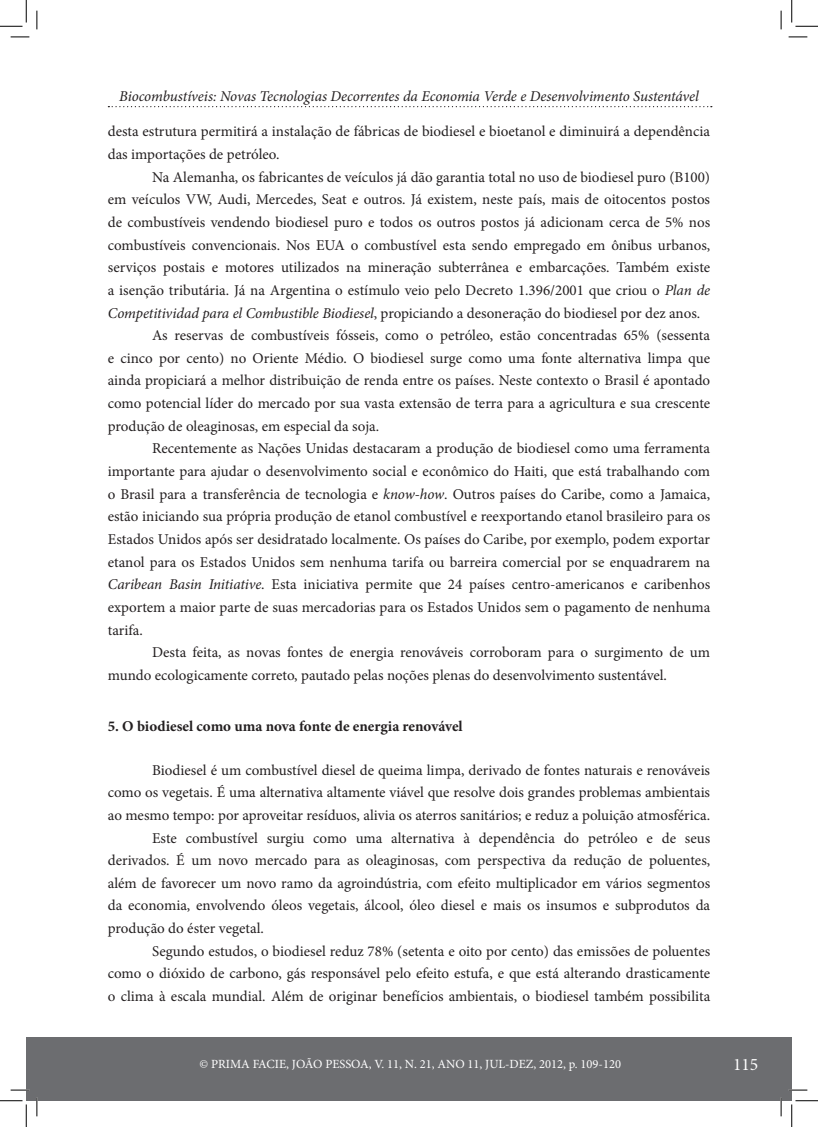
<style>
.page{position:relative;width:818px;height:1127px;background:#fff}
.page>*{position:absolute;margin:0;border:0;box-sizing:border-box;transform-origin:0 0}
.t1{font:17.5px "Minion Pro";color:#fff}
.t2{font:15px/22.6px "Minion Pro";color:#231f20}
.t3{font:italic 15px "Minion Pro";letter-spacing:-.005em;color:#231f20}
.t4{font:700 15px "Minion Pro";letter-spacing:-.005em;color:#231f20}
.t5{font:12.5px "Minion Pro";color:#fff}
.s1{font-style:italic}
</style>
<div class="page">
<div style="left:37px;top:1036px;width:755px;height:64px;background:#6c6d70"></div>
<div style="left:26px;top:1036px;width:11px;height:64px;background:#6c6d70"></div>
<svg style="left:108px;top:106px;width:604px;height:1px"></svg>
<svg style="left:11px;top:36px;width:18px;height:2px"></svg>
<svg style="left:788px;top:36px;width:19px;height:2px"></svg>
<svg style="left:11px;top:1089px;width:18px;height:1px"></svg>
<svg style="left:788px;top:1089px;width:19px;height:1px"></svg>
<svg style="left:36px;top:11px;width:2px;height:18px"></svg>
<svg style="left:36px;top:1097px;width:2px;height:18px"></svg>
<svg style="left:780px;top:11px;width:2px;height:18px"></svg>
<svg style="left:780px;top:1097px;width:2px;height:18px"></svg>
<svg style="left:0;top:0;width:27px;height:27px"></svg>
<svg style="left:0;top:1100px;width:27px;height:26px"></svg>
<svg style="left:791px;top:0;width:27px;height:27px"></svg>
<svg style="left:791px;top:1100px;width:27px;height:26px"></svg>
<p class="t3" style="left:119px;top:86px;width:581px">Biocombustíveis: Novas Tecnologias Decorrentes da Economia Verde e Desenvolvimento Sustentável</p>
<p class="t2" style="left:108px;top:120px;width:604px">desta estrutura permitirá a instalação de fábricas de biodiesel e bioetanol e diminuirá a dependência das importações de petróleo.</p>
<p class="t2" style="left:152px;top:166px;width:559px">Na Alemanha, os fabricantes de veículos já dão garantia total no uso de biodiesel puro (B100)</p>
<p class="t2" style="left:108px;top:188px;width:604px">em veículos VW, Audi, Mercedes, Seat e outros. Já existem, neste país, mais de oitocentos postos</p>
<p class="t2" style="left:108px;top:211px;width:604px">de combustíveis vendendo biodiesel puro e todos os outros postos já adicionam cerca de 5% nos</p>
<p class="t2" style="left:108px;top:233px;width:604px">combustíveis convencionais. Nos EUA o combustível esta sendo empregado em ônibus urbanos,</p>
<p class="t2" style="left:108px;top:256px;width:604px">serviços postais e motores utilizados na mineração subterrânea e embarcações. Também existe</p>
<p class="t2" style="left:108px;top:279px;width:604px">a isenção tributária. Já na Argentina o estímulo veio pelo Decreto 1.396/2001 que criou o <span class="s1">Plan de</span></p>
<p class="t2" style="left:108px;top:301px;width:594px"><span class="s1">Competitividad para el Combustible Biodiesel</span>, propiciando a desoneração do biodiesel por dez anos.</p>
<p class="t2" style="left:152px;top:324px;width:559px">As reservas de combustíveis fósseis, como o petróleo, estão concentradas 65% (sessenta</p>
<p class="t2" style="left:108px;top:347px;width:604px">e cinco por cento) no Oriente Médio. O biodiesel surge como uma fonte alternativa limpa que</p>
<p class="t2" style="left:108px;top:369px;width:604px">ainda propiciará a melhor distribuição de renda entre os países. Neste contexto o Brasil é apontado</p>
<p class="t2" style="left:108px;top:392px;width:604px">como potencial líder do mercado por sua vasta extensão de terra para a agricultura e sua crescente</p>
<p class="t2" style="left:108px;top:414px;width:273px">produção de oleaginosas, em especial da soja.</p>
<p class="t2" style="left:152px;top:437px;width:560px">Recentemente as Nações Unidas destacaram a produção de biodiesel como uma ferramenta</p>
<p class="t2" style="left:108px;top:460px;width:604px">importante para ajudar o desenvolvimento social e econômico do Haiti, que está trabalhando com</p>
<p class="t2" style="left:108px;top:482px;width:604px">o Brasil para a transferência de tecnologia e <span class="s1">know-how</span>. Outros países do Caribe, como a Jamaica,</p>
<p class="t2" style="left:108px;top:505px;width:604px">estão iniciando sua própria produção de etanol combustível e reexportando etanol brasileiro para os</p>
<p class="t2" style="left:108px;top:527px;width:604px">Estados Unidos após ser desidratado localmente. Os países do Caribe, por exemplo, podem exportar</p>
<p class="t2" style="left:108px;top:550px;width:604px">etanol para os Estados Unidos sem nenhuma tarifa ou barreira comercial por se enquadrarem na</p>
<p class="t2" style="left:108px;top:573px;width:604px"><span class="s1">Caribean Basin Initiative</span>. Esta iniciativa permite que 24 países centro-americanos e caribenhos</p>
<p class="t2" style="left:108px;top:595px;width:604px">exportem a maior parte de suas mercadorias para os Estados Unidos sem o pagamento de nenhuma</p>
<p class="t2" style="left:108px;top:618px;width:37px">tarifa.</p>
<p class="t2" style="left:152px;top:641px;width:560px">Desta feita, as novas fontes de energia renováveis corroboram para o surgimento de um</p>
<p class="t2" style="left:108px;top:663px;width:561px">mundo ecologicamente correto, pautado pelas noções plenas do desenvolvimento sustentável.</p>
<p class="t4" style="left:108px;top:715px;width:356px">5. O biodiesel como uma nova fonte de energia renovável</p>
<p class="t2" style="left:152px;top:758px;width:559px">Biodiesel é um combustível diesel de queima limpa, derivado de fontes naturais e renováveis</p>
<p class="t2" style="left:108px;top:781px;width:604px">como os vegetais. É uma alternativa altamente viável que resolve dois grandes problemas ambientais</p>
<p class="t2" style="left:108px;top:803px;width:604px">ao mesmo tempo: por aproveitar resíduos, alivia os aterros sanitários; e reduz a poluição atmosférica.</p>
<p class="t2" style="left:152px;top:826px;width:560px">Este combustível surgiu como uma alternativa à dependência do petróleo e de seus</p>
<p class="t2" style="left:108px;top:848px;width:604px">derivados. É um novo mercado para as oleaginosas, com perspectiva da redução de poluentes,</p>
<p class="t2" style="left:108px;top:871px;width:604px">além de favorecer um novo ramo da agroindústria, com efeito multiplicador em vários segmentos</p>
<p class="t2" style="left:108px;top:894px;width:604px">da economia, envolvendo óleos vegetais, álcool, óleo diesel e mais os insumos e subprodutos da</p>
<p class="t2" style="left:108px;top:916px;width:158px">produção do éster vegetal.</p>
<p class="t2" style="left:152px;top:939px;width:560px">Segundo estudos, o biodiesel reduz 78% (setenta e oito por cento) das emissões de poluentes</p>
<p class="t2" style="left:108px;top:962px;width:604px">como o dióxido de carbono, gás responsável pelo efeito estufa, e que está alterando drasticamente</p>
<p class="t2" style="left:108px;top:984px;width:604px">o clima à escala mundial. Além de originar benefícios ambientais, o biodiesel também possibilita</p>
<p class="t5" style="left:199px;top:1055px;width:423px">© PRIMA FACIE, JOÃO PESSOA, V. 11, N. 21, ANO 11, JUL-DEZ, 2012, p. 109-120</p>
<p class="t1" style="left:733px;top:1052px;width:27px">115</p>
</div>
